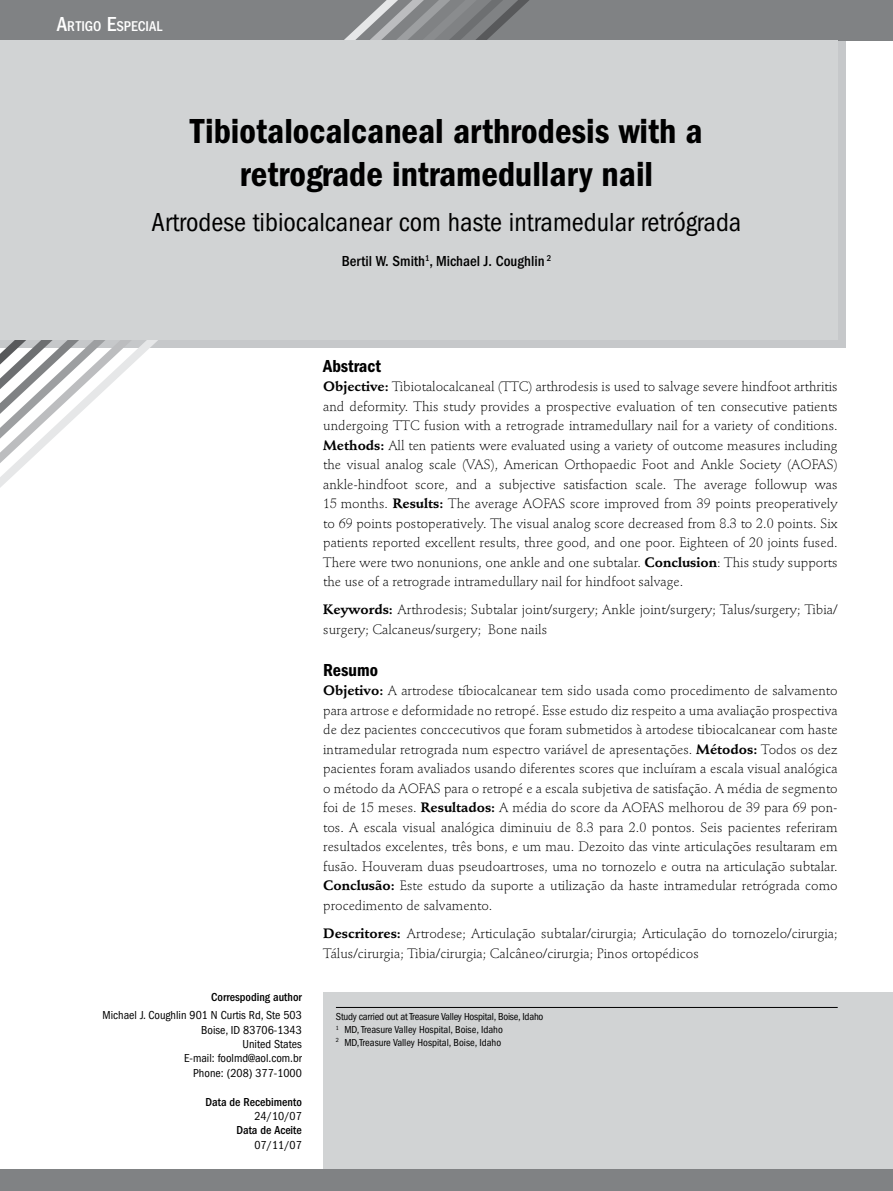
<style>
.page{position:relative;width:893px;height:1191px;background:#fff}
.page>*{position:absolute;margin:0;border:0;box-sizing:border-box;transform-origin:0 0}
.t1{font:36px/43.2px "ITC Franklin Gothic Std Dm Cd";color:#000;text-align:center}
.t2{font:condensed 27px "ITC Franklin Gothic Std";color:#000}
.t3{font:18px "ITC Franklin Gothic Std Dm Cd";color:#000}
.t4{font:500 condensed 15px "ITC Franklin Gothic Std";color:#000}
.t5{font:500 condensed 14.7px "ITC Franklin Gothic Std";color:#fff}
.t6{font:300 13.5px/19.5px "Stempel Schneidler Std";color:#000;text-align:justify}
.t7{font:condensed 12px/14.4px "ITC Franklin Gothic Std";color:#000;text-align:right}
.t8{font:500 condensed 12px "ITC Franklin Gothic Std";color:#000}
.t9{font:condensed 10.5px/12.6px "ITC Franklin Gothic Std";color:#000}
.s1{font-size:21px}
.s2{font-weight:700}
</style>
<div class="page">
<div style="left:0;top:37px;width:845px;height:310px;background:#c6c8ca"></div>
<svg style="left:0;top:340px;width:289px;height:148px"></svg>
<div style="left:0;top:0;width:893px;height:40px;background:#808284"></div>
<svg style="left:470px;top:0;width:59px;height:40px"></svg>
<svg style="left:344px;top:0;width:126px;height:40px"></svg>
<div style="left:323px;top:992px;width:570px;height:199px;background:#d1d3d4"></div>
<hr style="left:336px;top:1007px;width:502px;height:1px;background:#000">
<div style="left:0;top:40px;width:838px;height:300px;background:#d1d3d4"></div>
<div style="left:0;top:1169px;width:893px;height:22px;background:#808284"></div>
<p class="t5" style="left:57px;top:18px;width:107px"><span class="s1">A</span>rtigo <span class="s1">E</span>special</p>
<h1 class="t1" style="left:190px;top:110px;width:514px">Tibiotalocalcaneal arthrodesis with a retrograde intramedullary nail</h1>
<h2 class="t2" style="left:152px;top:207px;width:591px">Artrodese tibiocalcanear com haste intramedular retrógrada</h2>
<p class="t4" style="left:342px;top:253px;width:211px">Bertil W. Smith<sup>1</sup>, Michael J. Coughlin <sup>2</sup></p>
<p class="t8" style="left:211px;top:989px;width:92px">Correspoding author</p>
<p class="t7" style="left:103px;top:1008px;width:201px">Michael J. Coughlin 901 N Curtis Rd, Ste 503<br>Boise, ID 83706-1343<br>United States<br>E-mail: foolmd@aol.com.br<br>Phone: (208) 377-1000</p>
<p class="t8" style="left:206px;top:1094px;width:98px">Data de Recebimento</p>
<p class="t7" style="left:254px;top:1109px;width:49px">24/10/07</p>
<p class="t8" style="left:236px;top:1123px;width:67px">Data de Aceite</p>
<p class="t7" style="left:254px;top:1137px;width:49px">07/11/07</p>
<h3 class="t3" style="left:323px;top:355px;width:59px">Abstract</h3>
<p class="t6" style="left:323px;top:377px;width:516px"><span class="s2">Objective:</span> Tibiotalocalcaneal (TTC) arthrodesis is used to salvage severe hindfoot arthritis and deformity. This study provides a prospective evaluation of ten consecutive patients undergoing TTC fusion with a retrograde intramedullary nail for a variety of conditions.<br><span class="s2">Methods:</span> All ten patients were evaluated using a variety of outcome measures including the visual analog scale (VAS), American Orthopaedic Foot and Ankle Society (AOFAS) ankle-hindfoot score, and a subjective satisfaction scale. The average followup was 15 months. <span class="s2">Results:</span> The average AOFAS score improved from 39 points preoperatively to 69 points postoperatively. The visual analog score decreased from 8.3 to 2.0 points. Six patients reported excellent results, three good, and one poor. Eighteen of 20 joints fused.<br>There were two nonunions, one ankle and one subtalar. <span class="s2">Conclusion</span>: This study supports the use of a retrograde intramedullary nail for hindfoot salvage.</p>
<p class="t6" style="left:323px;top:600px;width:516px"><span class="s2">Keywords:</span> Arthrodesis; Subtalar joint/surgery; Ankle joint/surgery; Talus/surgery; Tibia/ surgery; Calcaneus/surgery; Bone nails</p>
<h3 class="t3" style="left:323px;top:659px;width:56px">Resumo</h3>
<p class="t6" style="left:323px;top:681px;width:516px"><span class="s2">Objetivo:</span> A artrodese tíbiocalcanear tem sido usada como procedimento de salvamento para artrose e deformidade no retropé. Esse estudo diz respeito a uma avaliação prospectiva de dez pacientes conccecutivos que foram submetidos à artodese tibiocalcanear com haste intramedular retrograda num espectro variável de apresentações. <span class="s2">Métodos:</span> Todos os dez pacientes foram avaliados usando diferentes scores que incluíram a escala visual analógica o método da AOFAS para o retropé e a escala subjetiva de satisfação. A média de segmento foi de 15 meses. <span class="s2">Resultados:</span> A média do score da AOFAS melhorou de 39 para 69 pon&shy;tos. A escala visual analógica diminuiu de 8.3 para 2.0 pontos. Seis pacientes referiram resultados excelentes, três bons, e um mau. Dezoito das vinte articulações resultaram em fusão. Houveram duas pseudoartroses, uma no tornozelo e outra na articulação subtalar.<br><span class="s2">Conclusão:</span> Este estudo da suporte a utilização da haste intramedular retrógrada como procedimento de salvamento.</p>
<p class="t6" style="left:323px;top:924px;width:516px"><span class="s2">Descritores:</span> Artrodese; Articulação subtalar/cirurgia; Articulação do tornozelo/cirurgia;<br>Tálus/cirurgia; Tibia/cirurgia; Calcâneo/cirurgia; Pinos ortopédicos</p>
<p class="t9" style="left:336px;top:1010px;width:209px">Study carried out at Treasure Valley Hospital, Boise, Idaho<br><sup>1</sup> MD, Treasure Valley Hospital, Boise, Idaho<br><sup>2</sup> MD,Treasure Valley Hospital, Boise, Idaho</p>
</div>
